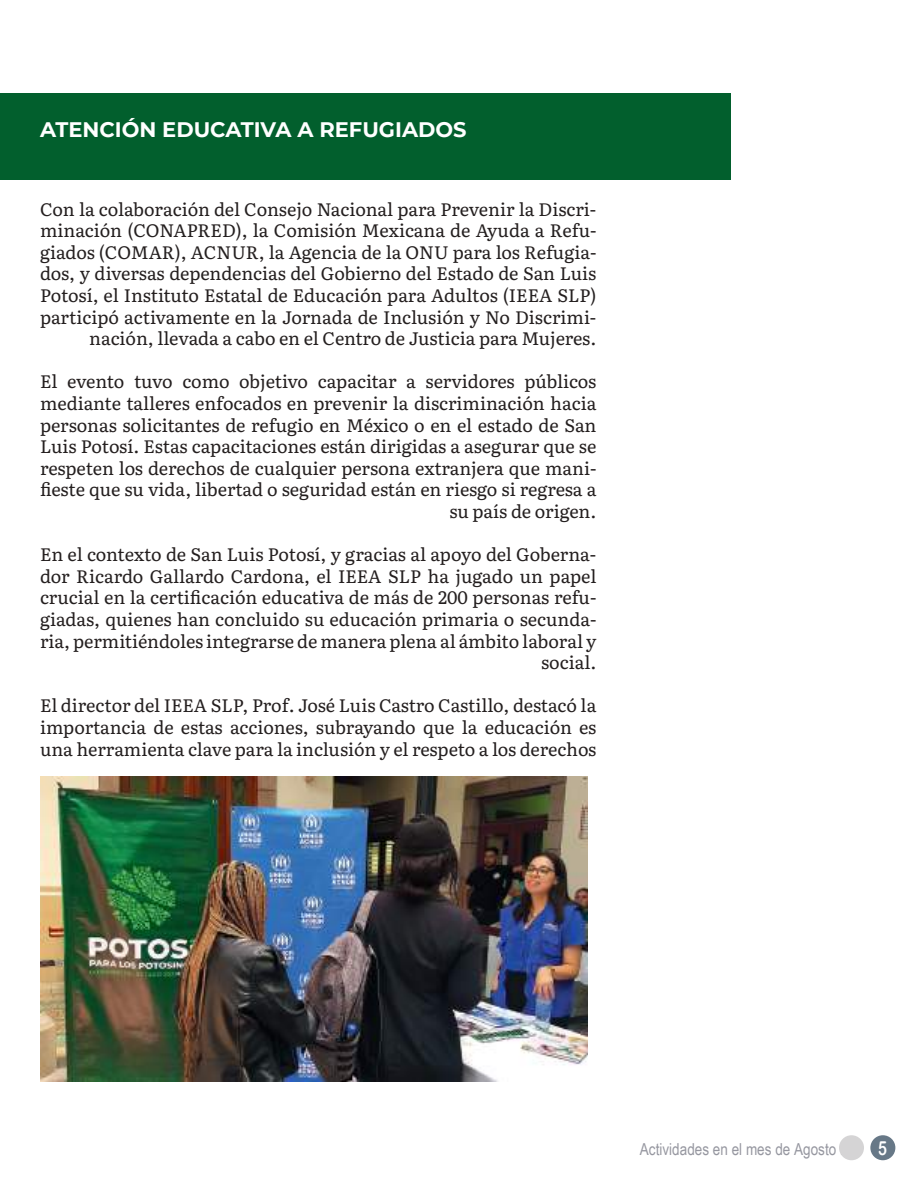
<style>
.page{position:relative;width:918px;height:1188px;background:#fff}
.page>*{position:absolute;margin:0;border:0;box-sizing:border-box;transform-origin:0 0}
.t1{font:700 21px "Montserrat";color:#fff}
.t2{font:19.5px "Arial Rounded MT Bold";color:#fff;scale:.77 1}
.t3{font:18px/21.6px "Literata";letter-spacing:-.005em;color:#241f1f;text-align:right}
.t4{font:16.5px "Arial Narrow";color:#9697a0}
</style>
<div class="page">
<div style="left:870px;top:1135px;width:25px;height:25px;background:#677887;border-radius:50%"></div>
<div style="left:839px;top:1135px;width:25px;height:25px;background:#d5d4d5;border-radius:50%"></div>
<div style="left:0;top:94px;width:730px;height:86px;background:#025f2d"></div>
<img style="left:40px;top:777px;width:548px;height:305px">
<p class="t1" style="left:40px;top:114px;width:428px">ATENCIÓN EDUCATIVA A REFUGIADOS</p>
<p class="t3" style="left:40px;top:197px;width:558px">Con la colaboración del Consejo Nacional para Prevenir la Discri&shy;minación (CONAPRED), la Comisión Mexicana de Ayuda a Refu&shy;giados (COMAR), ACNUR, la Agencia de la ONU para los Refugia&shy;dos, y diversas dependencias del Gobierno del Estado de San Luis Potosí, el Instituto Estatal de Educación para Adultos (IEEA SLP) participó activamente en la Jornada de Inclusión y No Discrimi&shy;nación, llevada a cabo en el Centro de Justicia para Mujeres.</p>
<p class="t3" style="left:40px;top:370px;width:558px">El evento tuvo como objetivo capacitar a servidores públicos mediante talleres enfocados en prevenir la discriminación hacia personas solicitantes de refugio en México o en el estado de San Luis Potosí. Estas capacitaciones están dirigidas a asegurar que se respeten los derechos de cualquier persona extranjera que mani&shy;fieste que su vida, libertad o seguridad están en riesgo si regresa a su país de origen.</p>
<p class="t3" style="left:40px;top:543px;width:558px">En el contexto de San Luis Potosí, y gracias al apoyo del Goberna&shy;dor Ricardo Gallardo Cardona, el IEEA SLP ha jugado un papel crucial en la certificación educativa de más de 200 personas refu&shy;giadas, quienes han concluido su educación primaria o secunda&shy;ria, permitiéndoles integrarse de manera plena al ámbito laboral y social.</p>
<p class="t3" style="left:40px;top:694px;width:558px;text-align:justify">El director del IEEA SLP, Prof. José Luis Castro Castillo, destacó la importancia de estas acciones, subrayando que la educación es una herramienta clave para la inclusión y el respeto a los derechos</p>
<p class="t4" style="left:640px;top:1137px;width:205px">Actividades en el mes de Agosto .</p>
<p class="t2" style="left:878px;top:1136px;width:13px">5</p>
</div>
